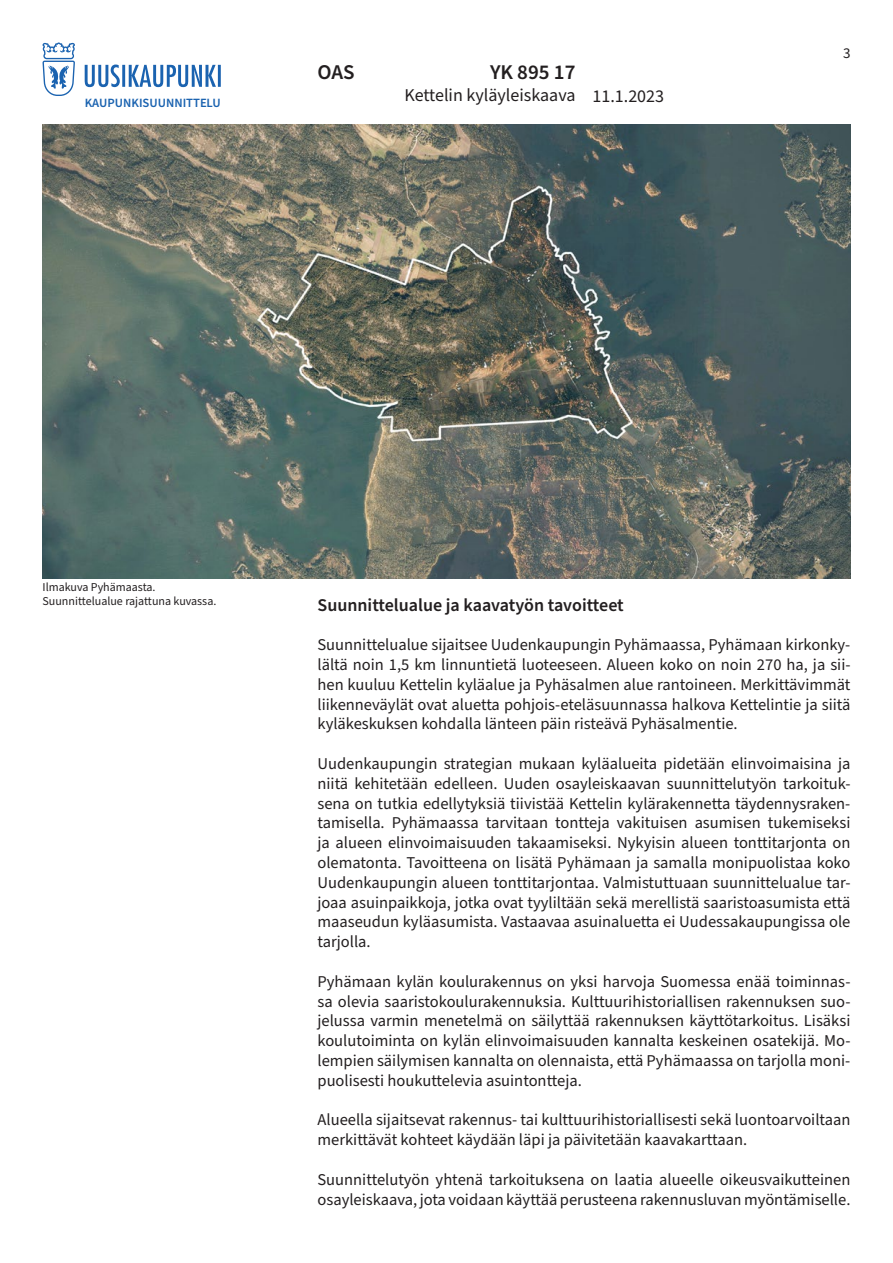
<style>
.page{position:relative;width:893px;height:1263px;background:#fff}
.page>*{position:absolute;margin:0;border:0;box-sizing:border-box;transform-origin:0 0}
.t1{font:600 21px "Source Sans Pro";color:#231f20}
.t2{font:600 18px "Source Sans Pro";color:#231f20}
.t3{font:18px "Source Sans Pro";color:#231f20}
.t4{font:16.5px/19.8px "Source Sans Pro";color:#231f20;text-align:justify}
.t5{font:15px "Source Sans Pro";color:#231f20}
.t6{font:600 12.6px "Source Sans Pro";color:#1b63b0}
.t7{font:12px/14.4px "Source Sans Pro";color:#231f20}
</style>
<div class="page">
<svg style="left:42px;top:43px;width:33px;height:53px"></svg>
<svg style="left:85px;top:65px;width:136px;height:22px"></svg>
<img style="left:43px;top:124px;width:807px;height:454px">
<p class="t6" style="left:85px;top:95px;width:138px">KAUPUNKISUUNNITTELU</p>
<p class="t1" style="left:317px;top:58px;width:39px">OAS</p>
<p class="t1" style="left:490px;top:58px;width:87px">YK 895 17</p>
<p class="t3" style="left:404px;top:83px;width:172px">Kettelin kyläyleiskaava</p>
<p class="t3" style="left:592px;top:84px;width:73px">11.1.2023</p>
<p class="t5" style="left:843px;top:43px;width:9px">3</p>
<p class="t7" style="left:43px;top:580px;width:175px">Ilmakuva Pyhämaasta.<br>Suunnittelualue rajattuna kuvassa.</p>
<p class="t2" style="left:317px;top:592px;width:308px">Suunnittelualue ja kaavatyön tavoitteet</p>
<p class="t4" style="left:317px;top:635px;width:534px">Suunnittelualue sijaitsee Uudenkaupungin Pyhämaassa, Pyhämaan kirkonky&shy;lältä noin 1,5 km linnuntietä luoteeseen. Alueen koko on noin 270 ha, ja sii&shy;hen kuuluu Kettelin kyläalue ja Pyhäsalmen alue rantoineen. Merkittävimmät liikenneväylät ovat aluetta pohjois-eteläsuunnassa halkova Kettelintie ja siitä kyläkeskuksen kohdalla länteen päin risteävä Pyhäsalmentie.</p>
<p class="t4" style="left:317px;top:754px;width:534px">Uudenkaupungin strategian mukaan kyläalueita pidetään elinvoimaisina ja niitä kehitetään edelleen. Uuden osayleiskaavan suunnittelutyön tarkoituk&shy;sena on tutkia edellytyksiä tiivistää Kettelin kylärakennetta täydennysraken&shy;tamisella. Pyhämaassa tarvitaan tontteja vakituisen asumisen tukemiseksi ja alueen elinvoimaisuuden takaamiseksi. Nykyisin alueen tonttitarjonta on olematonta. Tavoitteena on lisätä Pyhämaan ja samalla monipuolistaa koko Uudenkaupungin alueen tonttitarjontaa. Valmistuttuaan suunnittelualue tar&shy;joaa asuinpaikkoja, jotka ovat tyyliltään sekä merellistä saaristoasumista että maaseudun kyläasumista. Vastaavaa asuinaluetta ei Uudessakaupungissa ole tarjolla.</p>
<p class="t4" style="left:317px;top:972px;width:534px">Pyhämaan kylän koulurakennus on yksi harvoja Suomessa enää toiminnas&shy;sa olevia saaristokoulurakennuksia. Kulttuurihistoriallisen rakennuksen suo&shy;jelussa varmin menetelmä on säilyttää rakennuksen käyttötarkoitus. Lisäksi koulutoiminta on kylän elinvoimaisuuden kannalta keskeinen osatekijä. Mo&shy;lempien säilymisen kannalta on olennaista, että Pyhämaassa on tarjolla moni&shy;puolisesti houkuttelevia asuintontteja.</p>
<p class="t4" style="left:317px;top:1110px;width:534px">Alueella sijaitsevat rakennus- tai kulttuurihistoriallisesti sekä luontoarvoiltaan merkittävät kohteet käydään läpi ja päivitetään kaavakarttaan.</p>
<p class="t4" style="left:317px;top:1170px;width:534px">Suunnittelutyön yhtenä tarkoituksena on laatia alueelle oikeusvaikutteinen osayleiskaava, jota voidaan käyttää perusteena rakennusluvan myöntämiselle.</p>
</div>
